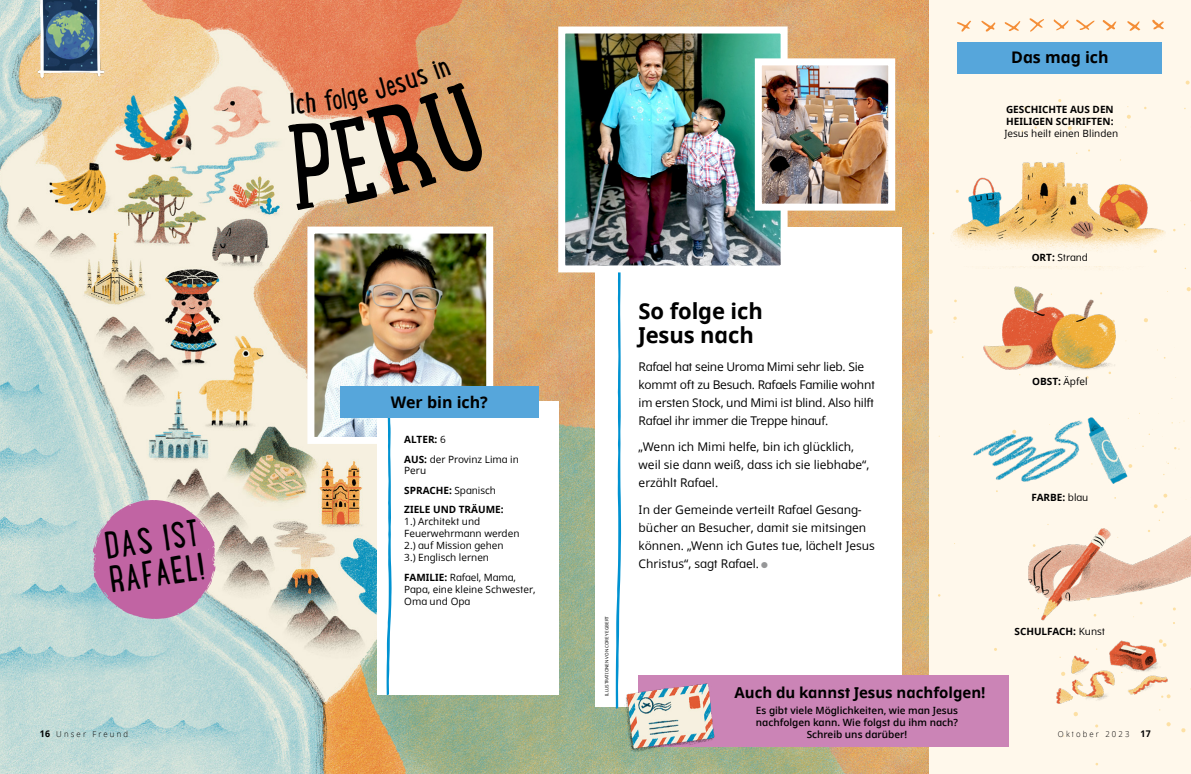
<style>
.page{position:relative;width:1191px;height:774px;background:#fff}
.page>*{position:absolute;margin:0;border:0;box-sizing:border-box;transform-origin:0 0}
.t1{font:40px/34px "Lunch Box";color:#000}
.span_dominant_h2{font:700 22px/24px "Dots Solidlds Lat";letter-spacing:-.005em;color:#000}
.t2{font:700 16px "Dots Solidlds Lat";color:#000}
.t3{font:700 15px "Dots Solidlds Lat";color:#000}
.p2_Dots{font:12px/18px "Dots Solidlds Lat";color:#000}
.p2_Dots-2{font:12px/18px "Dots Solidlds Lat";letter-spacing:-.02em;color:#000}
.p2_flush_left{font:10px/11.9px "Dots Solidlds Lat";color:#000}
.p2_centered{font:700 10px/11.9px "Dots Solidlds Lat";color:#000}
.t4{font:600 10px/11.9px "Dots Solidlds Lat";color:#000;text-align:center}
.p2_flush_left-2{font:700 10px "Dots Solidlds Lat";color:#000}
.p2_centered-2{font:10px "Dots Solidlds Lat";color:#000}
.t5{font:300 8.2px "Dots Solidlds Lat";letter-spacing:.28em;color:#000;scale:.95 1}
.t6{font:4.5px "Dots Solidlds Lat";color:#000}
.s1{font-weight:400}
.s2{font-weight:700}
.s3{font-family:"Ding P Ilds Dpi";font-size:8.5px;color:#969798}
.s4{font-weight:700;font-size:9.2px}
</style>
<div class="page">
<img style="left:0;top:0;width:929px;height:774px">
<div style="left:929px;top:0;width:262px;height:774px;background:#fff8eb"></div>
<svg style="left:1186px;top:287px;width:5px;height:4px"></svg>
<svg style="left:929px;top:329px;width:4px;height:5px"></svg>
<svg style="left:1181px;top:728px;width:4px;height:5px"></svg>
<svg style="left:1127px;top:115px;width:4px;height:4px"></svg>
<svg style="left:1185px;top:81px;width:4px;height:4px"></svg>
<svg style="left:1166px;top:722px;width:4px;height:4px"></svg>
<svg style="left:1068px;top:126px;width:4px;height:4px"></svg>
<svg style="left:1154px;top:504px;width:9px;height:9px"></svg>
<svg style="left:1029px;top:18px;width:15px;height:14px"></svg>
<svg style="left:1076px;top:20px;width:18px;height:10px"></svg>
<svg style="left:1127px;top:21px;width:13px;height:10px"></svg>
<svg style="left:1102px;top:20px;width:14px;height:11px"></svg>
<svg style="left:1152px;top:20px;width:11px;height:10px"></svg>
<svg style="left:1053px;top:19px;width:15px;height:11px"></svg>
<svg style="left:1004px;top:21px;width:16px;height:10px"></svg>
<svg style="left:981px;top:21px;width:14px;height:11px"></svg>
<svg style="left:957px;top:21px;width:14px;height:11px"></svg>
<img style="left:35px;top:0;width:71px;height:78px">
<div style="left:595px;top:228px;width:306px;height:479px;background:#fff"></div>
<svg style="left:615px;top:272px;width:6px;height:437px"></svg>
<div style="left:638px;top:676px;width:370px;height:71px;background:#cb84b6"></div>
<img style="left:315px;top:235px;width:170px;height:201px">
<div style="left:307px;top:227px;width:186px;height:217px;border:7px solid #fff"></div>
<div style="left:377px;top:402px;width:181px;height:293px;background:#fff"></div>
<svg style="left:386px;top:418px;width:5px;height:277px"></svg>
<img style="left:566px;top:35px;width:213px;height:229px">
<div style="left:558px;top:27px;width:229px;height:245px;border:7px solid #fff"></div>
<img style="left:763px;top:66px;width:124px;height:137px">
<div style="left:755px;top:58px;width:140px;height:153px;border:7px solid #fff"></div>
<img style="left:951px;top:149px;width:215px;height:103px">
<img style="left:953px;top:266px;width:215px;height:113px">
<img style="left:973px;top:413px;width:196px;height:83px">
<img style="left:1028px;top:524px;width:163px;height:193px">
<img style="left:616px;top:680px;width:108px;height:76px">
<div style="left:340px;top:387px;width:199px;height:31px;background:#56a6db"></div>
<div style="left:957px;top:43px;width:205px;height:31px;background:#56a6db"></div>
<svg style="left:93px;top:500px;width:123px;height:119px;background:#c17dad"></svg>
<svg style="left:288px;top:60px;width:203px;height:150px;background:#e4b089"></svg>
<p class="t2" style="left:1011px;top:45px;width:99px">Das mag ich</p>
<p class="p2_centered" style="left:1004px;top:103px;width:116px">GESCHICHTE AUS DEN<br>HEILIGEN SCHRIFTEN:<br><span class="s1">Jesus heilt einen Blinden</span></p>
<p class="t1" style="left:101px;top:528px;width:97px;rotate:-9deg">DAS IST<br>RAFAEL!</p>
<p class="t2" style="left:391px;top:390px;width:98px">Wer bin ich?</p>
<p class="p2_flush_left-2" style="left:404px;top:432px;width:43px">ALTER: <span class="s1">6</span></p>
<p class="p2_flush_left" style="left:404px;top:453px;width:116px"><span class="s2">AUS:</span> der Provinz Lima in<br>Peru</p>
<p class="p2_flush_left-2" style="left:404px;top:483px;width:93px">SPRACHE: <span class="s1">Spanisch</span></p>
<p class="p2_flush_left" style="left:404px;top:504px;width:117px"><span class="s2">ZIELE UND TRÄUME:<br></span>1.) Architekt und<br>Feuerwehrmann werden<br>2.) auf Mission gehen<br>3.) Englisch lernen</p>
<p class="p2_flush_left" style="left:404px;top:571px;width:133px"><span class="s2">FAMILIE:</span> Rafael, Mama,<br>Papa, eine kleine Schwester,<br>Oma und Opa</p>
<p class="span_dominant_h2" style="left:638px;top:300px;width:126px">So folge ich<br>Jesus nach</p>
<p class="p2_Dots-2" style="left:638px;top:357px;width:238px">Rafael hat seine Uroma Mimi sehr lieb. Sie kommt oft zu Besuch. Rafaels Familie wohnt im ersten Stock, und Mimi ist blind. Also hilft Rafael ihr immer die Treppe hinauf.</p>
<p class="p2_Dots" style="left:638px;top:438px;width:232px">„Wenn ich Mimi helfe, bin ich glücklich, weil sie dann weiß, dass ich sie liebhabe“, erzählt Rafael.</p>
<p class="p2_Dots" style="left:638px;top:500px;width:238px">In der Gemeinde verteilt Rafael Gesang&shy;bücher an Besucher, damit sie mitsingen können. „Wenn ich Gutes tue, lächelt Jesus Christus“, sagt Rafael. <span class="s3">●</span></p>
<p class="p2_centered-2" style="left:1031px;top:250px;width:58px"><span class="s2">ORT:</span> Strand</p>
<p class="p2_centered" style="left:1032px;top:375px;width:57px">OBST: <span class="s1">Äpfel</span></p>
<p class="p2_centered" style="left:1031px;top:491px;width:59px">FARBE: <span class="s1">blau</span></p>
<p class="t6" style="left:603px;top:696px;width:82px;rotate:-90deg">ILLUSTRATIONEN VON COREY EGBERT</p>
<p class="p2_centered" style="left:1014px;top:625px;width:92px">SCHULFACH: <span class="s1">Kunst</span></p>
<p class="t3" style="left:734px;top:681px;width:252px">Auch du kannst Jesus nachfolgen!</p>
<p class="t4" style="left:756px;top:705px;width:203px">Es gibt viele Möglichkeiten, wie man Jesus nachfolgen kann. Wie folgst du ihm nach?<br>Schreib uns darüber!</p>
<p class="t5" style="left:40px;top:728px;width:94px"><span class="s4">16</span> Unser Freund</p>
<p class="t5" style="left:1058px;top:728px;width:99px">Oktober 2023 <span class="s4">17</span></p>
</div>
